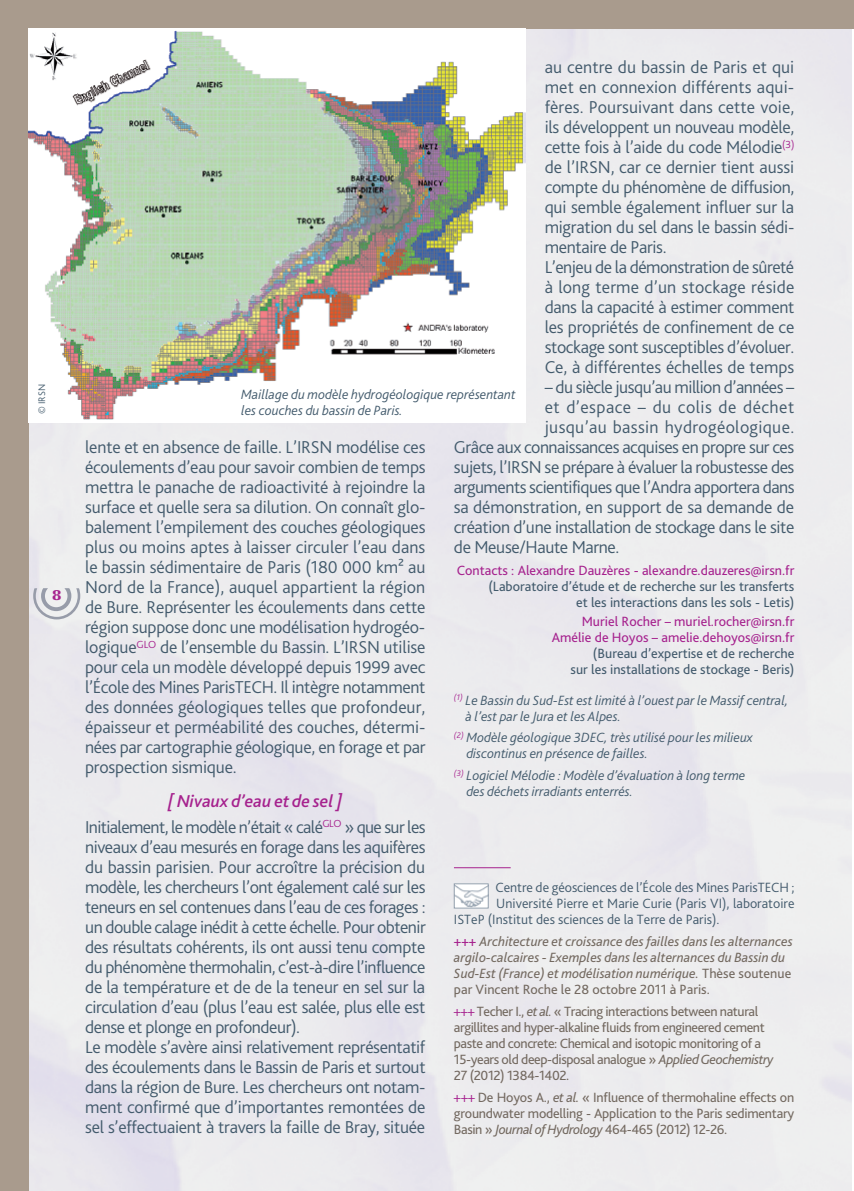
<style>
.page{position:relative;width:854px;height:1191px;background:#fff}
.page>*{position:absolute;margin:0;border:0;box-sizing:border-box;transform-origin:0 0}
.t1{font:300 18px/20px "Bliss 2";letter-spacing:-.02em;color:#425a6c}
.t2{font:300 18px "Bliss 2";letter-spacing:.02em;color:#425a6c}
.t3{font:300 18px "Bliss 2";letter-spacing:.025em;color:#425a6c}
.t4{font:14px/16px "Bliss 2";letter-spacing:-.03em;color:#736960}
.t5{font:italic 300 14px/16px "Bliss 2";color:#425a6c}
.t6{font:italic 14px/16px "Bliss 2";color:#736960}
.t7{font:14px/16px "Bliss 2";color:#425a6c;text-align:right}
.t8{font:300 14px "Bliss 2";color:#425a6c}
.t9{font:14px/16px "Bliss 2";color:#a6228e;text-align:right}
.t10{font:900 14px "Versailles LT Std";color:#a6228e}
.t11{font:300 10px "Bliss 2";color:#425a6c}
.s1{font-weight:500;font-style:italic;color:#a6228e}
.s2{font-style:normal;color:#a6228e}
.s3{font-style:normal}
.s4{font-weight:300;font-style:italic;color:#a6228e}
.s5{font-style:italic}
</style>
<div class="page">
<div style="left:0;top:0;width:853px;height:28px;background:#a99b8d"></div>
<div style="left:0;top:0;width:28px;height:1191px;background:#a99b8d"></div>
<svg style="left:33px;top:588px;width:47px;height:31px"></svg>
<img style="left:28px;top:30px;width:497px;height:390px">
<hr style="left:454px;top:867px;width:56px;height:1px;background:#a6228e">
<img style="left:456px;top:885px;width:30px;height:21px">
<div style="left:454px;top:883px;width:34px;height:25px;border:1px solid #8f9caa"></div>
<p class="t1" style="left:544px;top:56px;width:251px">au centre du bassin de Paris et qui met en connexion différents aqui&shy;fères. Poursuivant dans cette voie, ils développent un nouveau modèle, cette fois à l’aide du code Mélodie<sup>(3) </sup>de l’IRSN, car ce dernier tient aussi compte du phénomène de diffusion, qui semble également influer sur la migration du sel dans le bassin sédi&shy;mentaire de Paris.<br>L’enjeu de la démonstration de sûreté à long terme d’un stockage réside dans la capacité à estimer comment les propriétés de confinement de ce stockage sont susceptibles d’évoluer.<br>Ce, à différentes échelles de temps</p>
<p class="t1" style="left:544px;top:376px;width:251px">– du siècle jusqu’au million d’années –</p>
<p class="t3" style="left:544px;top:396px;width:251px">et d’espace – du colis de déchet</p>
<p class="t2" style="left:544px;top:416px;width:251px">jusqu’au bassin hydrogéologique.</p>
<p class="t1" style="left:454px;top:436px;width:342px">Grâce aux connaissances acquises en propre sur ces</p>
<p class="t1" style="left:454px;top:456px;width:342px">sujets, l’IRSN se prépare à évaluer la robustesse des</p>
<p class="t1" style="left:454px;top:476px;width:342px">arguments scientifiques que l’Andra apportera dans</p>
<p class="t1" style="left:454px;top:496px;width:341px">sa démonstration, en support de sa demande de</p>
<p class="t1" style="left:454px;top:516px;width:342px">création d’une installation de stockage dans le site</p>
<p class="t1" style="left:454px;top:536px;width:167px">de Meuse/Haute Marne.</p>
<p class="t9" style="left:456px;top:562px;width:339px">Contacts : Alexandre Dauzères - alexandre.dauzeres@irsn.fr</p>
<p class="t7" style="left:488px;top:578px;width:307px">(Laboratoire d’étude et de recherche sur les transferts et les interactions dans les sols - Letis)</p>
<p class="t9" style="left:551px;top:612px;width:244px">Muriel Rocher – muriel.rocher@irsn.fr<br>Amélie de Hoyos – amelie.dehoyos@irsn.fr</p>
<p class="t7" style="left:570px;top:644px;width:225px">(Bureau d’expertise et de recherche<br>sur les installations de stockage - Beris)</p>
<p class="t11" style="left:35px;top:414px;width:32px;rotate:-90deg">© IRSN</p>
<p class="t5" style="left:241px;top:385px;width:276px">Maillage du modèle hydrogéologique représentant les couches du bassin de Paris.</p>
<p class="t1" style="left:85px;top:436px;width:342px;text-align:justify">lente et en absence de faille. L’IRSN modélise ces écoulements d’eau pour savoir combien de temps mettra le panache de radioactivité à rejoindre la surface et quelle sera sa dilution. On connaît glo&shy;balement l’empilement des couches géologiques plus ou moins aptes à laisser circuler l’eau dans le bassin sédimentaire de Paris (180 000 km² au Nord de la France), auquel appartient la région de Bure. Représenter les écoulements dans cette région suppose donc une modélisation hydrogéo&shy;logique<sup>GLO</sup> de l’ensemble du Bassin. L’IRSN utilise pour cela un modèle développé depuis 1999 avec l’École des Mines ParisTECH . Il intègre notamment des données géologiques telles que profondeur, épaisseur et perméabilité des couches, détermi&shy;nées par cartographie géologique, en forage et par prospection sismique.</p>
<p class="t1" style="left:85px;top:788px;width:342px;line-height:25.6px;text-align:center"><span class="s1">[ Nivaux d’eau et de sel ]<br></span>Initialement, le modèle n’était « calé<sup>GLO</sup> » que sur les</p>
<p class="t1" style="left:85px;top:836px;width:342px">niveaux d’eau mesurés en forage dans les aquifères du bassin parisien. Pour accroître la précision du modèle, les chercheurs l’ont également calé sur les teneurs en sel contenues dans l’eau de ces forages : un double calage inédit à cette échelle. Pour obtenir des résultats cohérents, ils ont aussi tenu compte du phénomène thermohalin, c’est-à-dire l’influence de la température et de de la teneur en sel sur la circulation d’eau (plus l’eau est salée, plus elle est dense et plonge en profondeur).<br>Le modèle s’avère ainsi relativement représentatif des écoulements dans le Bassin de Paris et surtout dans la région de Bure. Les chercheurs ont notam&shy;ment confirmé que d’importantes remontées de sel s’effectuaient à travers la faille de Bray, située</p>
<p class="t10" style="left:52px;top:587px;width:11px">8</p>
<p class="t5" style="left:465px;top:691px;width:324px;text-indent:-11px"><sup>(1)</sup> Le Bassin du Sud-Est est limité à l’ouest par le Massif central, à l’est par le Jura et les Alpes.</p>
<p class="t5" style="left:466px;top:729px;width:288px;text-indent:-12px"><sup>(2)</sup> Modèle géologique 3DEC, très utilisé pour les milieux discontinus en présence de failles.</p>
<p class="t5" style="left:466px;top:767px;width:280px;text-indent:-12px"><sup>(3)</sup> Logiciel Mélodie : Modèle d’évaluation à long terme des déchets irradiants enterrés.</p>
<p class="t8" style="left:495px;top:879px;width:300px">Centre de géosciences de l’École des Mines ParisTECH ;</p>
<p class="t8" style="left:496px;top:895px;width:300px">Université Pierre et Marie Curie (Paris VI), laboratoire</p>
<p class="t8" style="left:454px;top:911px;width:267px">ISTeP (Institut des sciences de la Terre de Paris).</p>
<p class="t6" style="left:454px;top:933px;width:340px"><span class="s2">+++</span> Architecture et croissance des failles dans les alternances argilo-calcaires - Exemples dans les alternances du Bassin du Sud-Est (France) et modélisation numérique. <span class="s3">Thèse soutenue par Vincent Roche le 28 octobre 2011 à Paris.</span></p>
<p class="t4" style="left:454px;top:1002px;width:321px"><span class="s4">+++</span> Techer I., <span class="s5">et al.</span> « Tracing interactions between natural argillites and hyper-alkaline fluids from engineered cement paste and concrete: Chemical and isotopic monitoring of a 15-years old deep-disposal analogue » <span class="s5">Applied Geochemistry </span>27 (2012) 1384-1402.</p>
<p class="t4" style="left:454px;top:1088px;width:342px;text-align:justify"><span class="s4">+++</span> De Hoyos A., <span class="s5">et al.</span> « Influence of thermohaline effects on groundwater modelling - Application to the Paris sedimentary Basin » <span class="s5">Journal of Hydrology</span> 464-465 (2012) 12-26.</p>
</div>
